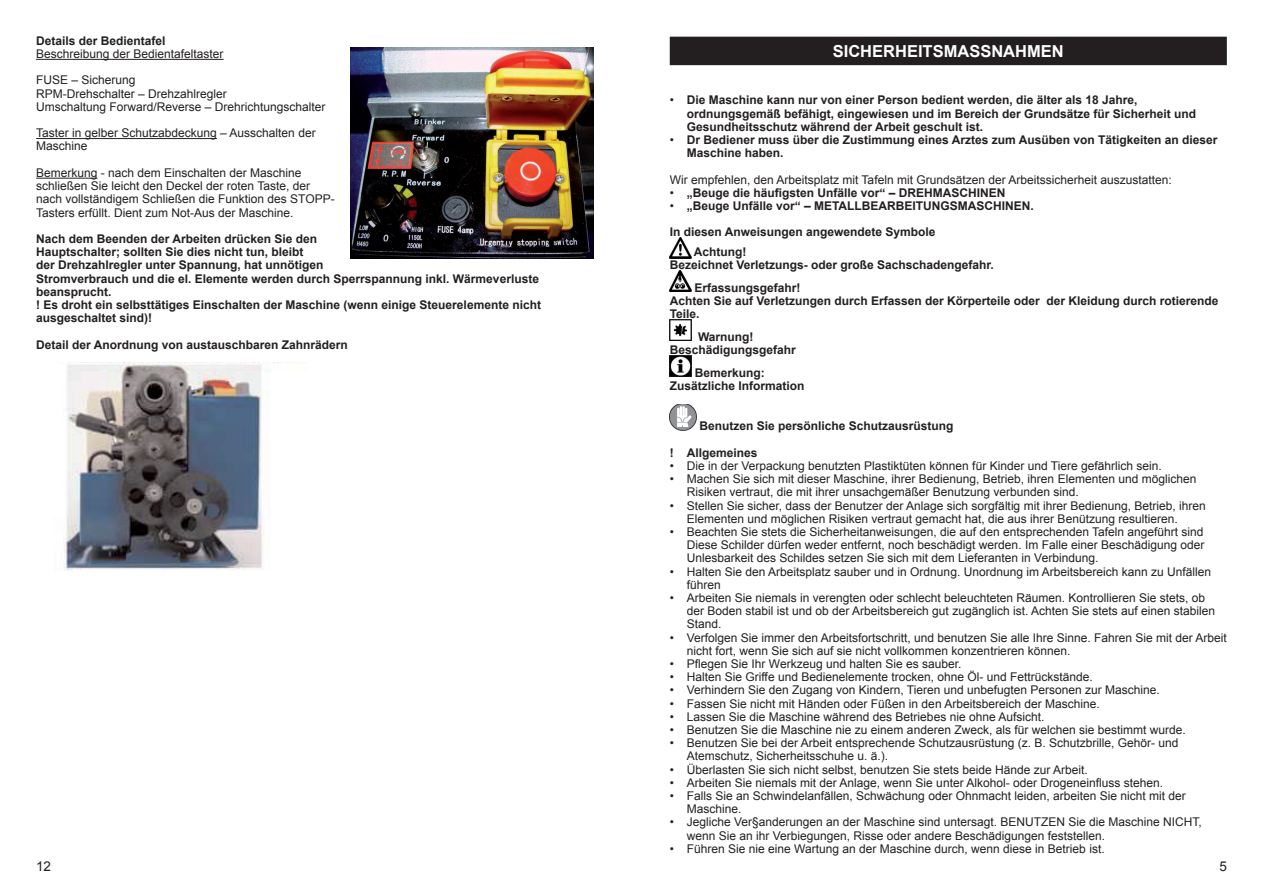
<style>
.page{position:relative;width:1263px;height:893px;background:#fff}
.page>*{position:absolute;margin:0;border:0;box-sizing:border-box;transform-origin:0 0}
.t1{font:700 16.5px "Arial";color:#fff}
.t2{font:13.5px "Arial";color:#231f20}
.t3{font:12px/13.2px "Arial";color:#231f20}
.t4{font:700 12px/13.2px "Arial";color:#231f20}
.s1{font-weight:400}
</style>
<div class="page">
<div style="left:670px;top:37px;width:557px;height:28px;background:#231f20"></div>
<img style="left:670px;top:238px;width:21px;height:21px">
<img style="left:670px;top:270px;width:21px;height:22px">
<img style="left:670px;top:319px;width:21px;height:22px">
<img style="left:670px;top:355px;width:21px;height:21px">
<img style="left:670px;top:404px;width:26px;height:26px">
<hr style="left:36px;top:59px;width:188px;height:1px;background:#231f20">
<hr style="left:36px;top:138px;width:181px;height:1px;background:#231f20">
<hr style="left:36px;top:178px;width:62px;height:1px;background:#231f20">
<img style="left:63px;top:363px;width:207px;height:208px">
<img style="left:351px;top:48px;width:242px;height:210px">
<p class="t4" style="left:36px;top:34px;width:131px">Details der Bedientafel</p>
<p class="t3" style="left:36px;top:47px;width:189px">Beschreibung der Bedientafeltaster</p>
<p class="t3" style="left:36px;top:74px;width:291px">FUSE – Sicherung<br>RPM-Drehschalter – Drehzahlregler<br>Umschaltung Forward/Reverse – Drehrichtungschalter</p>
<p class="t3" style="left:36px;top:127px;width:281px">Taster in gelber Schutzabdeckung – Ausschalten der<br>Maschine</p>
<p class="t3" style="left:36px;top:166px;width:300px">Bemerkung - nach dem Einschalten der Maschine schließen Sie leicht den Deckel der roten Taste, der nach vollständigem Schließen die Funktion des STOPP-Tasters erfüllt. Dient zum Not-Aus der Maschine.</p>
<p class="t4" style="left:36px;top:232px;width:506px">Nach dem Beenden der Arbeiten drücken Sie den<br>Hauptschalter; sollten Sie dies nicht tun, bleibt<br>der Drehzahlregler unter Spannung, hat unnötigen<br>Stromverbrauch und die el. Elemente werden durch Sperrspannung inkl. Wärmeverluste beansprucht.<br>! Es droht ein selbsttätiges Einschalten der Maschine (wenn einige Steuerelemente nicht ausgeschaltet sind)!</p>
<p class="t4" style="left:36px;top:338px;width:313px">Detail der Anordnung von austauschbaren Zahnrädern</p>
<p class="t2" style="left:36px;top:857px;width:17px">12</p>
<h1 class="t1" style="left:833px;top:40px;width:232px">SICHERHEITSMASSNAHMEN</h1>
<p class="t4" style="left:687px;top:94px;width:511px;text-indent:-17px"><span class="s1">•</span> Die Maschine kann nur von einer Person bedient werden, die älter als 18 Jahre, ordnungsgemäß befähigt, eingewiesen und im Bereich der Grundsätze für Sicherheit und<br>Gesundheitsschutz während der Arbeit geschult ist.</p>
<p class="t4" style="left:687px;top:133px;width:532px;text-indent:-17px"><span class="s1">•</span> Dr Bediener muss über die Zustimmung eines Arztes zum Ausüben von Tätigkeiten an dieser<br>Maschine haben.</p>
<p class="t3" style="left:670px;top:173px;width:504px">Wir empfehlen, den Arbeitsplatz mit Tafeln mit Grundsätzen der Arbeitssicherheit auszustatten:</p>
<p class="t4" style="left:670px;top:186px;width:337px"><span class="s1">•</span> „Beuge die häufigsten Unfälle vor“ – DREHMASCHINEN</p>
<p class="t4" style="left:670px;top:199px;width:366px"><span class="s1">•</span> „Beuge Unfälle vor“ – METALLBEARBEITUNGSMASCHINEN.</p>
<p class="t4" style="left:694px;top:223px;width:243px;line-height:19.6px;text-indent:-24px">In diesen Anweisungen angewendete Symbole<br>Achtung!</p>
<p class="t4" style="left:694px;top:254px;width:301px;line-height:22.5px;text-indent:-25px">Bezeichnet Verletzungs- oder große Sachschadengefahr.<br>Erfassungsgefahr!</p>
<p class="t4" style="left:670px;top:294px;width:550px">Achten Sie auf Verletzungen durch Erfassen der Körperteile oder der Kleidung durch rotierende<br>Teile.</p>
<p class="t4" style="left:670px;top:330px;width:128px;text-indent:28px">Warnung!<br>Beschädigungsgefahr</p>
<p class="t4" style="left:670px;top:366px;width:136px;text-indent:25px">Bemerkung:<br>Zusätzliche Information</p>
<p class="t4" style="left:699px;top:420px;width:256px">Benutzen Sie persönliche Schutzausrüstung</p>
<p class="t4" style="left:670px;top:446px;width:89px">! Allgemeines</p>
<p class="t3" style="left:670px;top:459px;width:493px">• Die in der Verpackung benutzten Plastiktüten können für Kinder und Tiere gefährlich sein.</p>
<p class="t3" style="left:687px;top:472px;width:511px;text-indent:-17px">• Machen Sie sich mit dieser Maschine, ihrer Bedienung, Betrieb, ihren Elementen und möglichen<br>Risiken vertraut, die mit ihrer unsachgemäßer Benutzung verbunden sind.</p>
<p class="t3" style="left:687px;top:499px;width:520px;text-indent:-17px">• Stellen Sie sicher, dass der Benutzer der Anlage sich sorgfältig mit ihrer Bedienung, Betrieb, ihren<br>Elementen und möglichen Risiken vertraut gemacht hat, die aus ihrer Benützung resultieren.</p>
<p class="t3" style="left:687px;top:525px;width:519px;text-align:justify;text-indent:-17px">• Beachten Sie stets die Sicherheitanweisungen, die auf den entsprechenden Tafeln angeführt sind Diese Schilder dürfen weder entfernt, noch beschädigt werden. Im Falle einer Beschädigung oder Unlesbarkeit des Schildes setzen Sie sich mit dem Lieferanten in Verbindung.</p>
<p class="t3" style="left:687px;top:565px;width:526px;text-indent:-17px">• Halten Sie den Arbeitsplatz sauber und in Ordnung. Unordnung im Arbeitsbereich kann zu Unfällen führen</p>
<p class="t3" style="left:687px;top:591px;width:530px;text-indent:-17px">• Arbeiten Sie niemals in verengten oder schlecht beleuchteten Räumen. Kontrollieren Sie stets, ob der Boden stabil ist und ob der Arbeitsbereich gut zugänglich ist. Achten Sie stets auf einen stabilen<br>Stand.</p>
<p class="t3" style="left:687px;top:631px;width:541px;text-indent:-17px">• Verfolgen Sie immer den Arbeitsfortschritt, und benutzen Sie alle Ihre Sinne. Fahren Sie mit der Arbeit nicht fort, wenn Sie sich auf sie nicht vollkommen konzentrieren können.</p>
<p class="t3" style="left:670px;top:657px;width:293px">• Pflegen Sie Ihr Werkzeug und halten Sie es sauber.</p>
<p class="t3" style="left:670px;top:670px;width:425px">• Halten Sie Griffe und Bedienelemente trocken, ohne Öl- und Fettrückstände.</p>
<p class="t3" style="left:670px;top:684px;width:491px">• Verhindern Sie den Zugang von Kindern, Tieren und unbefugten Personen zur Maschine.</p>
<p class="t3" style="left:670px;top:697px;width:431px">• Fassen Sie nicht mit Händen oder Füßen in den Arbeitsbereich der Maschine.</p>
<p class="t3" style="left:670px;top:710px;width:376px">• Lassen Sie die Maschine während des Betriebes nie ohne Aufsicht.</p>
<p class="t3" style="left:670px;top:723px;width:517px">• Benutzen Sie die Maschine nie zu einem anderen Zweck, als für welchen sie bestimmt wurde.</p>
<p class="t3" style="left:687px;top:736px;width:493px;text-indent:-17px">• Benutzen Sie bei der Arbeit entsprechende Schutzausrüstung (z. B. Schutzbrille, Gehör- und<br>Atemschutz, Sicherheitsschuhe u. ä.).</p>
<p class="t3" style="left:670px;top:763px;width:419px">• Überlasten Sie sich nicht selbst, benutzen Sie stets beide Hände zur Arbeit.</p>
<p class="t3" style="left:670px;top:776px;width:495px">• Arbeiten Sie niemals mit der Anlage, wenn Sie unter Alkohol- oder Drogeneinfluss stehen.</p>
<p class="t3" style="left:687px;top:789px;width:500px;text-indent:-17px">• Falls Sie an Schwindelanfällen, Schwächung oder Ohnmacht leiden, arbeiten Sie nicht mit der<br>Maschine.</p>
<p class="t3" style="left:687px;top:816px;width:516px;text-indent:-17px">• Jegliche Ver§anderungen an der Maschine sind untersagt. BENUTZEN Sie die Maschine NICHT, wenn Sie an ihr Verbiegungen, Risse oder andere Beschädigungen feststellen.</p>
<p class="t3" style="left:670px;top:842px;width:436px">• Führen Sie nie eine Wartung an der Maschine durch, wenn diese in Betrieb ist.</p>
<p class="t2" style="left:1219px;top:857px;width:9px">5</p>
</div>
